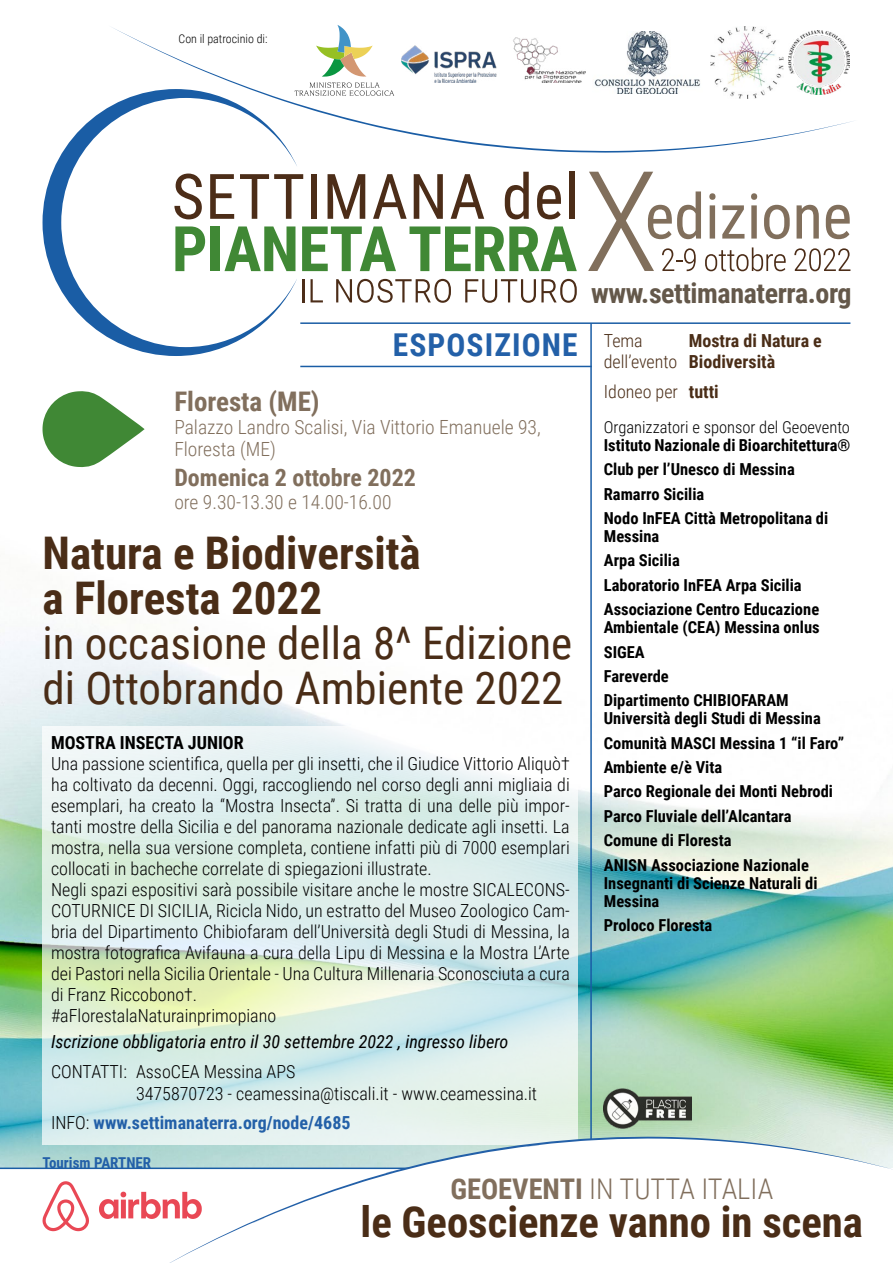
<style>
.page{position:relative;width:893px;height:1263px;background:#fff}
.page>*{position:absolute;margin:0;border:0;box-sizing:border-box;transform-origin:0 0}
.t1{font:45px/45px "Roboto Condensed";color:#4a2d17}
.t2{font:700 45px/45px "Roboto Condensed";color:#4a2d17}
.t3{font:700 42.75px "Roboto Condensed";color:#4a2d17}
.t4{font:700 31.5px "Roboto Condensed";letter-spacing:.035em;color:#2360a8}
.t5{font:300 28.5px "Roboto Condensed";color:#816f5d}
.t6{font:700 28.05px "Roboto Condensed";letter-spacing:-.015em;color:#64584a}
.t7{font:700 27px "Roboto Condensed";color:#816f5d}
.t8{font:700 24px "Roboto Condensed";color:#816f5d}
.t9{font:300 19.5px/22.5px "Roboto Condensed";color:#816f5d}
.t10{font:300 18px/21px "Roboto Condensed";color:#000}
.t11{font:italic 18px "Roboto Condensed";color:#000}
.t12{font:700 18px/21.6px "Roboto Condensed";color:#4a2d17}
.t13{font:700 18px "Roboto Condensed";color:#2360a8}
.t14{font:700 18px "Roboto Condensed";color:#000}
.t15{font:300 18px "Roboto Condensed";color:#4a2d17}
.t16{font:700 16.5px/24.3px "Roboto Condensed";color:#000}
.t17{font:300 16.5px "Roboto Condensed";color:#000}
.t18{font:700 15px "Roboto Condensed";color:#2360a8}
.t19{font:300 12px "Roboto Condensed";color:#000}
.s1{font-weight:300;color:#000}
.s2{font-weight:300}
.s3{font-weight:700}
</style>
<div class="page">
<img style="left:0;top:633px;width:893px;height:534px">
<hr style="left:0;top:1167px;width:758px;height:2px;background:#1a5da5">
<svg style="left:297px;top:174px;width:6px;height:5px"></svg>
<div style="left:311px;top:174px;width:6px;height:45px;background:#4c2d18"></div>
<svg style="left:328px;top:174px;width:37px;height:45px"></svg>
<svg style="left:373px;top:174px;width:34px;height:45px"></svg>
<svg style="left:414px;top:174px;width:29px;height:45px"></svg>
<svg style="left:451px;top:174px;width:33px;height:45px"></svg>
<svg style="left:505px;top:172px;width:24px;height:47px"></svg>
<svg style="left:537px;top:185px;width:24px;height:34px"></svg>
<div style="left:569px;top:172px;width:5px;height:47px;background:#4c2d18"></div>
<svg style="left:302px;top:226px;width:94px;height:45px"></svg>
<svg style="left:409px;top:226px;width:168px;height:45px"></svg>
<hr style="left:302px;top:279px;width:2px;height:23px;background:#4c2d18">
<svg style="left:311px;top:279px;width:12px;height:23px"></svg>
<svg style="left:336px;top:279px;width:115px;height:24px"></svg>
<svg style="left:465px;top:279px;width:112px;height:24px"></svg>
<svg style="left:43px;top:153px;width:254px;height:203px"></svg>
<svg style="left:588px;top:172px;width:262px;height:99px"></svg>
<svg style="left:99px;top:1192px;width:48px;height:27px"></svg>
<svg style="left:43px;top:1181px;width:46px;height:50px"></svg>
<svg style="left:43px;top:726px;width:535px;height:419px;background:#deeee7"></svg>
<hr style="left:590px;top:323px;width:2px;height:816px;background:#1a5da5">
<hr style="left:300px;top:322px;width:550px;height:2px;background:#1a5da5">
<svg style="left:43px;top:391px;width:102px;height:76px"></svg>
<img style="left:604px;top:1087px;width:87px;height:42px">
<hr style="left:300px;top:366px;width:292px;height:1px;background:#1a5da5">
<svg style="left:62px;top:107px;width:47px;height:46px"></svg>
<svg style="left:109px;top:27px;width:744px;height:126px"></svg>
<svg style="left:159px;top:1137px;width:734px;height:126px"></svg>
<svg style="left:295px;top:25px;width:99px;height:71px"></svg>
<img style="left:593px;top:32px;width:110px;height:61px">
<img style="left:789px;top:31px;width:60px;height:63px">
<img style="left:710px;top:26px;width:73px;height:73px">
<img style="left:401px;top:38px;width:185px;height:45px">
<p class="t19" style="left:179px;top:30px;width:90px">Con il patrocinio di:</p>
<h3 class="t4" style="left:393px;top:322px;width:186px">ESPOSIZIONE</h3>
<h3 class="t7" style="left:174px;top:383px;width:147px">Floresta (ME)</h3>
<p class="t9" style="left:174px;top:415px;width:368px">Palazzo Landro Scalisi, Via Vittorio Emanuele 93,<br>Floresta (ME)</p>
<h3 class="t8" style="left:174px;top:461px;width:243px">Domenica 2 ottobre 2022</h3>
<p class="t9" style="left:174px;top:490px;width:219px">ore 9.30-13.30 e 14.00-16.00</p>
<h1 class="t2" style="left:43px;top:529px;width:380px">Natura e Biodiversità a Floresta 2022</h1>
<h1 class="t1" style="left:43px;top:619px;width:531px">in occasione della 8^ Edizione di Ottobrando Ambiente 2022</h1>
<p class="t14" style="left:51px;top:730px;width:194px">MOSTRA INSECTA JUNIOR</p>
<p class="t10" style="left:51px;top:753px;width:520px">Una passione scientifica, quella per gli insetti, che il Giudice Vittorio Aliquò† ha coltivato da decenni. Oggi, raccogliendo nel corso degli anni migliaia di esemplari, ha creato la “Mostra Insecta”. Si tratta di una delle più impor&shy;tanti mostre della Sicilia e del panorama nazionale dedicate agli insetti. La mostra, nella sua versione completa, contiene infatti più di 7000 esemplari collocati in bacheche correlate di spiegazioni illustrate.<br>Negli spazi espositivi sarà possibile visitare anche le mostre SICALECONS-COTURNICE DI SICILIA, Ricicla Nido, un estratto del Museo Zoologico Cam&shy;bria del Dipartimento Chibiofaram dell’Università degli Studi di Messina, la mostra fotografica Avifauna a cura della Lipu di Messina e la Mostra L’Arte dei Pastori nella Sicilia Orientale - Una Cultura Millenaria Sconosciuta a cura di Franz Riccobono†.<br>#aFlorestalaNaturainprimopiano</p>
<p class="t11" style="left:51px;top:1028px;width:459px">Iscrizione obbligatoria entro il 30 settembre 2022 , ingresso libero</p>
<p class="t10" style="left:136px;top:1059px;width:403px;line-height:22.5px;text-indent:-85px">CONTATTI: AssoCEA Messina APS<br>3475870723 - ceamessina@tiscali.it - www.ceamessina.it</p>
<p class="t13" style="left:51px;top:1110px;width:301px"><span class="s1">INFO:</span> www.settimanaterra.org/node/4685</p>
<p class="t18" style="left:43px;top:1152px;width:110px">Tourism PARTNER</p>
<h3 class="t6" style="left:591px;top:273px;width:262px">www.settimanaterra.org</h3>
<p class="t12" style="left:604px;top:329px;width:220px;text-indent:85px">Mostra di Natura e <span class="s2">dell’evento</span> Biodiversità</p>
<p class="t15" style="left:604px;top:379px;width:117px">Idoneo per <span class="s3">tutti</span></p>
<p class="t17" style="left:604px;top:415px;width:248px">Organizzatori e sponsor del Geoevento</p>
<p class="t16" style="left:604px;top:432px;width:248px">Istituto Nazionale di Bioarchitettura®<br>Club per l’Unesco di Messina<br>Ramarro Sicilia<br>Nodo InFEA Città Metropolitana di</p>
<p class="t16" style="left:604px;top:523px;width:217px">Messina<br>Arpa Sicilia<br>Laboratorio InFEA Arpa Sicilia<br>Associazione Centro Educazione</p>
<p class="t16" style="left:604px;top:614px;width:217px">Ambientale (CEA) Messina onlus<br>SIGEA<br>Fareverde<br>Dipartimento CHIBIOFARAM</p>
<p class="t16" style="left:604px;top:706px;width:242px">Università degli Studi di Messina<br>Comunità MASCI Messina 1 “il Faro”<br>Ambiente e/è Vita<br>Parco Regionale dei Monti Nebrodi<br>Parco Fluviale dell’Alcantara<br>Comune di Floresta<br>ANISN Associazione Nazionale</p>
<p class="t16" style="left:604px;top:873px;width:215px;line-height:18px">Insegnanti di Scienze Naturali di<br>Messina</p>
<p class="t16" style="left:604px;top:912px;width:110px">Proloco Floresta</p>
<p class="t15" style="left:604px;top:328px;width:40px">Tema</p>
<h3 class="t5" style="left:450px;top:1169px;width:324px"><span class="s3">GEOEVENTI</span> IN TUTTA ITALIA</h3>
<h2 class="t3" style="left:361px;top:1192px;width:504px">le Geoscienze vanno in scena</h2>
</div>
